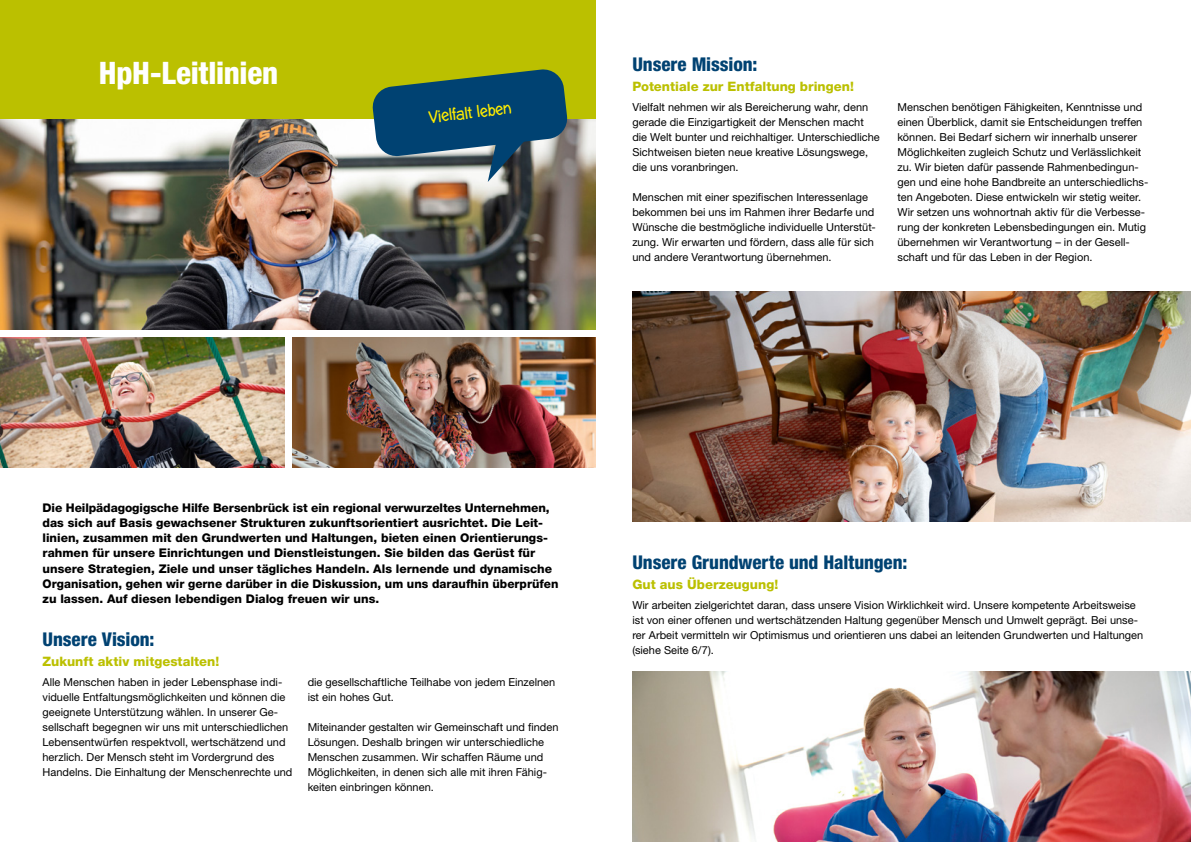
<style>
.page{position:relative;width:1191px;height:842px;background:#fff}
.page>*{position:absolute;margin:0;border:0;box-sizing:border-box;transform-origin:0 0}
.t1{font:800 condensed 31px "Helvetica Neue LT Std";letter-spacing:-.005em;color:#fff}
.t2{font:800 condensed 19px "Helvetica Neue LT Std";letter-spacing:-.005em;color:#004272}
.t3{font:16px "Layout OT";color:#ffed00}
.t4{font:800 13px "Helvetica Neue LT Std";color:#bbc000}
.t5{font:800 12px/15px "Helvetica Neue LT Std";color:#000}
.t6{font:11px/15px "Helvetica Neue LT Std";color:#000}
</style>
<div class="page">
<div style="left:0;top:0;width:595px;height:272px;background:#bbc000"></div>
<img style="left:632px;top:291px;width:559px;height:231px">
<img style="left:632px;top:672px;width:559px;height:170px">
<img style="left:0;top:337px;width:284px;height:131px">
<img style="left:292px;top:337px;width:303px;height:131px">
<img style="left:0;top:119px;width:595px;height:210px">
<svg style="left:371px;top:69px;width:197px;height:113px;background:#406972"></svg>
<h1 class="t1" style="left:99px;top:53px;width:181px">HpH-Leitlinien</h1>
<h3 class="t3" style="left:427px;top:108px;width:85px;rotate:-7deg">Vielfalt leben</h3>
<h2 class="t2" style="left:632px;top:52px;width:127px">Unsere Mission:</h2>
<p class="t4" style="left:632px;top:79px;width:223px">Potentiale zur Entfaltung bringen!</p>
<p class="t6" style="left:632px;top:99px;width:249px">Vielfalt nehmen wir als Bereicherung wahr, denn gerade die Einzigartigkeit der Menschen macht die Welt bunter und reichhaltiger. Unterschiedliche Sichtweisen bieten neue kreative Lösungswege, die uns voranbringen.</p>
<p class="t6" style="left:632px;top:189px;width:245px">Menschen mit einer spezifischen Interessenlage bekommen bei uns im Rahmen ihrer Bedarfe und Wünsche die bestmögliche individuelle Unterstüt&shy;zung. Wir erwarten und fördern, dass alle für sich und andere Verantwortung übernehmen.</p>
<p class="t6" style="left:897px;top:99px;width:252px">Menschen benötigen Fähigkeiten, Kenntnisse und einen Überblick, damit sie Entscheidungen treffen können. Bei Bedarf sichern wir innerhalb unserer Möglichkeiten zugleich Schutz und Verlässlichkeit zu. Wir bieten dafür passende Rahmenbedingun&shy;gen und eine hohe Bandbreite an unterschiedlichs&shy;ten Angeboten. Diese entwickeln wir stetig weiter.<br>Wir setzen uns wohnortnah aktiv für die Verbesse&shy;rung der konkreten Lebensbedingungen ein. Mutig übernehmen wir Verantwortung – in der Gesell&shy;schaft und für das Leben in der Region.</p>
<p class="t5" style="left:43px;top:501px;width:517px">Die Heilpädagogigsche Hilfe Bersenbrück ist ein regional verwurzeltes Unternehmen, das sich auf Basis gewachsener Strukturen zukunftsorientiert ausrichtet. Die Leit&shy;linien, zusammen mit den Grundwerten und Haltungen, bieten einen Orientierungs&shy;rahmen für unsere Einrichtungen und Dienstleistungen. Sie bilden das Gerüst für unsere Strategien, Ziele und unser tägliches Handeln. Als lernende und dynamische Organisation, gehen wir gerne darüber in die Diskussion, um uns daraufhin überprüfen zu lassen. Auf diesen lebendigen Dialog freuen wir uns.</p>
<h2 class="t2" style="left:43px;top:627px;width:114px">Unsere Vision:</h2>
<p class="t4" style="left:43px;top:654px;width:178px">Zukunft aktiv mitgestalten!</p>
<p class="t6" style="left:43px;top:674px;width:251px">Alle Menschen haben in jeder Lebensphase indi&shy;viduelle Entfaltungsmöglichkeiten und können die geeignete Unterstützung wählen. In unserer Ge&shy;sellschaft begegnen wir uns mit unterschiedlichen Lebensentwürfen respektvoll, wertschätzend und herzlich. Der Mensch steht im Vordergrund des Handelns. Die Einhaltung der Menschenrechte und</p>
<p class="t6" style="left:308px;top:674px;width:249px">die gesellschaftliche Teilhabe von jedem Einzelnen ist ein hohes Gut.</p>
<p class="t6" style="left:308px;top:719px;width:252px">Miteinander gestalten wir Gemeinschaft und finden Lösungen. Deshalb bringen wir unterschiedliche Menschen zusammen. Wir schaffen Räume und Möglichkeiten, in denen sich alle mit ihren Fähig&shy;keiten einbringen können.</p>
<h2 class="t2" style="left:632px;top:550px;width:276px">Unsere Grundwerte und Haltungen:</h2>
<p class="t4" style="left:632px;top:576px;width:147px">Gut aus Überzeugung!</p>
<p class="t6" style="left:632px;top:597px;width:512px">Wir arbeiten zielgerichtet daran, dass unsere Vision Wirklichkeit wird. Unsere kompetente Arbeitsweise ist von einer offenen und wertschätzenden Haltung gegenüber Mensch und Umwelt geprägt. Bei unse&shy;rer Arbeit vermitteln wir Optimismus und orientieren uns dabei an leitenden Grundwerten und Haltungen (siehe Seite 6/7).</p>
</div>
